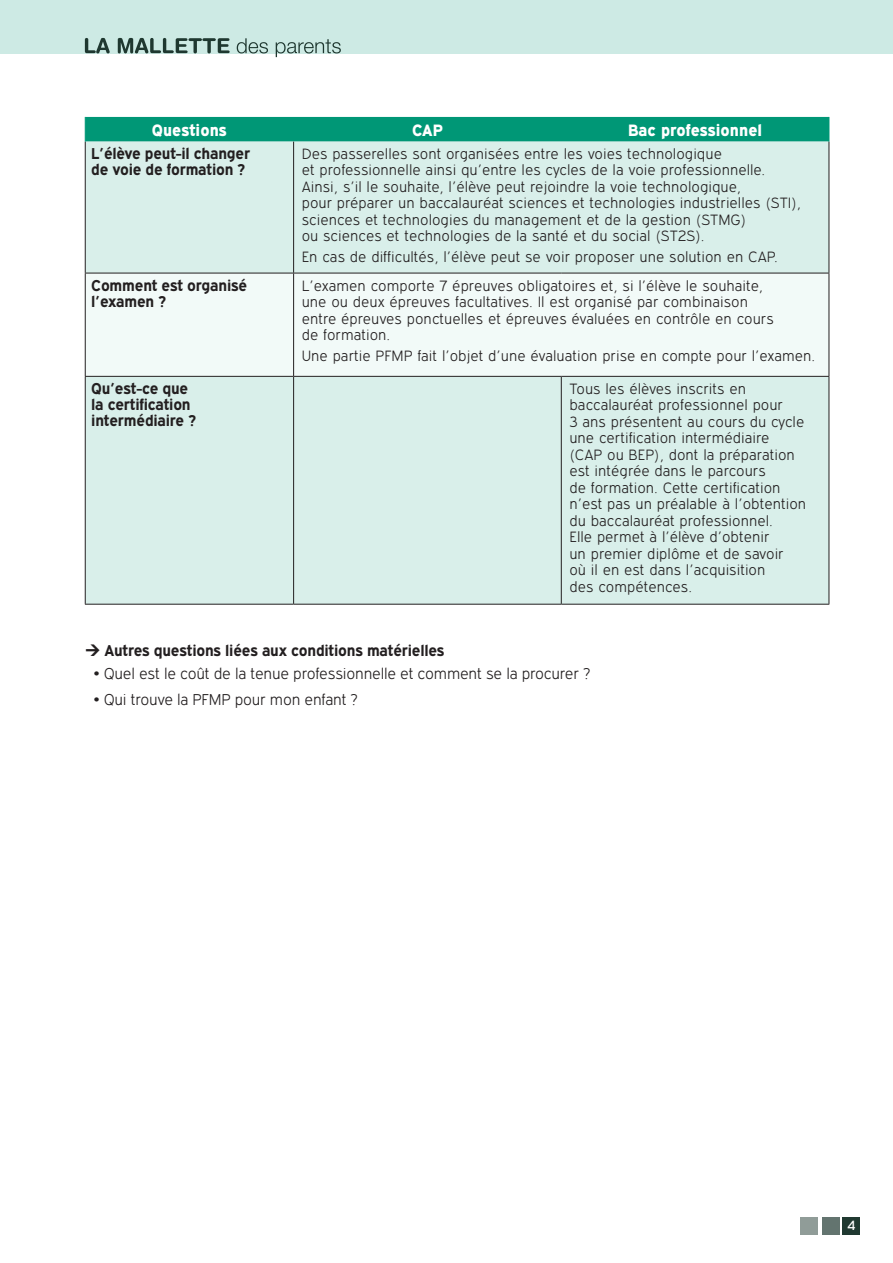
<style>
.page{position:relative;width:893px;height:1263px;background:#fff}
.page>*{position:absolute;margin:0;border:0;box-sizing:border-box;transform-origin:0 0}
.Inter{font:16.5px "Expressway Xb";color:#fff}
.Txt_Tableau_Gras{font:700 15.75px/15.8px "Expressway Rg";letter-spacing:-.015em;color:#231f20}
.t1{font:15.75px "Expressway Lt";letter-spacing:-.015em;color:#231f20}
.Tx_Tableau{font:15px/16.5px "Expressway Lt";color:#231f20}
.t2{font:13.5px "Expressway Rg";color:#fff}
</style>
<div class="page">
<div style="left:0;top:0;width:893px;height:53px;background:#cdeae4"></div>
<svg style="left:85px;top:38px;width:25px;height:15px"></svg>
<svg style="left:118px;top:38px;width:112px;height:15px"></svg>
<svg style="left:237px;top:38px;width:31px;height:15px"></svg>
<svg style="left:276px;top:39px;width:65px;height:18px"></svg>
<div style="left:822px;top:1217px;width:17px;height:17px;background:#63746f"></div>
<div style="left:801px;top:1217px;width:17px;height:17px;background:#909c98"></div>
<div style="left:843px;top:1217px;width:17px;height:17px;background:#203931"></div>
<div style="left:86px;top:142px;width:743px;height:462px;background:#d9efea"></div>
<div style="left:86px;top:274px;width:743px;height:102px;background:#f2faf8"></div>
<hr style="left:85px;top:142px;width:1px;height:131px;background:#231f20">
<hr style="left:829px;top:142px;width:1px;height:131px;background:#231f20">
<hr style="left:85px;top:273px;width:209px;height:1px;background:#231f20">
<hr style="left:85px;top:273px;width:1px;height:103px;background:#231f20">
<hr style="left:294px;top:273px;width:267px;height:1px;background:#231f20">
<hr style="left:561px;top:273px;width:268px;height:1px;background:#231f20">
<hr style="left:829px;top:273px;width:1px;height:103px;background:#231f20">
<hr style="left:85px;top:376px;width:209px;height:1px;background:#231f20">
<hr style="left:85px;top:377px;width:1px;height:227px;background:#231f20">
<hr style="left:294px;top:376px;width:267px;height:1px;background:#231f20">
<hr style="left:561px;top:376px;width:268px;height:1px;background:#231f20">
<hr style="left:829px;top:377px;width:1px;height:227px;background:#231f20">
<hr style="left:85px;top:604px;width:209px;height:1px;background:#231f20">
<hr style="left:294px;top:604px;width:267px;height:1px;background:#231f20">
<hr style="left:561px;top:604px;width:268px;height:1px;background:#231f20">
<div style="left:85px;top:117px;width:745px;height:25px;background:#009776"></div>
<hr style="left:293px;top:142px;width:1px;height:131px;background:#231f20">
<hr style="left:293px;top:273px;width:1px;height:103px;background:#231f20">
<hr style="left:293px;top:377px;width:1px;height:227px;background:#231f20">
<hr style="left:561px;top:377px;width:1px;height:227px;background:#231f20">
<p class="Inter" style="left:152px;top:120px;width:76px">Questions</p>
<p class="Inter" style="left:412px;top:120px;width:32px">CAP</p>
<p class="Inter" style="left:628px;top:120px;width:136px">Bac professionnel</p>
<p class="Txt_Tableau_Gras" style="left:91px;top:146px;width:161px">L’élève peut-il changer de voie de formation ?</p>
<p class="Tx_Tableau" style="left:302px;top:145px;width:501px">Des passerelles sont organisées entre les voies technologique<br>et professionnelle ainsi qu’entre les cycles de la voie professionnelle.<br>Ainsi, s’il le souhaite, l’élève peut rejoindre la voie technologique,<br>pour préparer un baccalauréat sciences et technologies industrielles (STI), sciences et technologies du management et de la gestion (STMG)<br>ou sciences et technologies de la santé et du social (ST2S).</p>
<p class="Tx_Tableau" style="left:302px;top:248px;width:478px">En cas de difficultés, l’élève peut se voir proposer une solution en CAP.</p>
<p class="Txt_Tableau_Gras" style="left:91px;top:277px;width:158px">Comment est organisé l’examen ?</p>
<p class="Tx_Tableau" style="left:302px;top:277px;width:474px">L’examen comporte 7 épreuves obligatoires et, si l’élève le souhaite, une ou deux épreuves facultatives. Il est organisé par combinaison entre épreuves ponctuelles et épreuves évaluées en contrôle en cours de formation.</p>
<p class="Tx_Tableau" style="left:302px;top:347px;width:515px">Une partie PFMP fait l’objet d’une évaluation prise en compte pour l’examen.</p>
<p class="Txt_Tableau_Gras" style="left:91px;top:381px;width:106px">Qu’est-ce que la certification intermédiaire ?</p>
<p class="Tx_Tableau" style="left:569px;top:380px;width:238px">Tous les élèves inscrits en baccalauréat professionnel pour<br>3 ans présentent au cours du cycle une certification intermédiaire (CAP ou BEP), dont la préparation est intégrée dans le parcours<br>de formation. Cette certification n’est pas un préalable à l’obtention du baccalauréat professionnel.<br>Elle permet à l’élève d’obtenir<br>un premier diplôme et de savoir<br>où il en est dans l’acquisition<br>des compétences.</p>
<p class="Txt_Tableau_Gras" style="left:104px;top:642px;width:342px">Autres questions liées aux conditions matérielles</p>
<p class="t1" style="left:93px;top:664px;width:499px">• Quel est le coût de la tenue professionnelle et comment se la procurer ?</p>
<p class="t1" style="left:93px;top:691px;width:266px">• Qui trouve la PFMP pour mon enfant ?</p>
<p class="t2" style="left:847px;top:1218px;width:9px">4</p>
</div>
